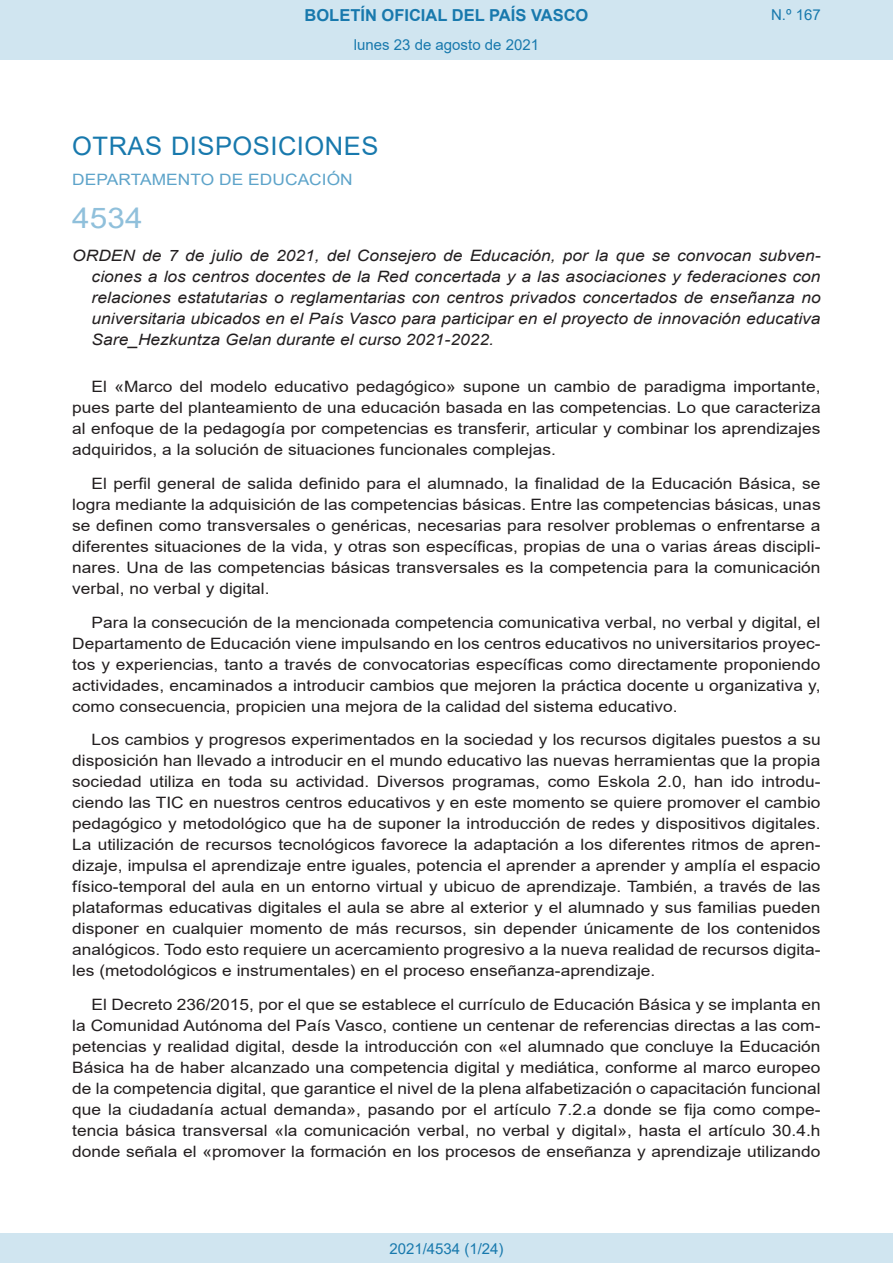
<style>
.page{position:relative;width:893px;height:1263px;background:#fff}
.page>*{position:absolute;margin:0;border:0;box-sizing:border-box;transform-origin:0 0}
.BOPVOrden{font:28.5px "Arial";color:#90c0db;scale:1.11 1}
.BOPVSeccion{font:25.5px "Arial";letter-spacing:.02em;color:#1879ad}
.t1{font:700 16.5px "Arial";color:#1879ad}
.BOPVDetalle{font:15.6px/21px "Arial";color:#231f20;text-align:justify;scale:1.11 1}
.BOPVTitulo{font:italic 15.6px/21px "Arial";color:#231f20;text-align:justify;scale:1.11 1}
.BOPVOrganismo{font:15.6px "Arial";letter-spacing:.005em;color:#5ea4ca;scale:1.11 1}
.Paginacion_Centro{font:15px "Arial";color:#1879ad}
</style>
<div class="page">
<div style="left:0;top:0;width:893px;height:60px;background:#d0e5f0"></div>
<div style="left:0;top:1233px;width:893px;height:30px;background:#d0e5f0"></div>
<p class="t1" style="left:305px;top:3px;width:285px">BOLETÍN OFICIAL DEL PAÍS VASCO</p>
<p class="Paginacion_Centro" style="left:354px;top:35px;width:187px">lunes 23 de agosto de 2021</p>
<p class="Paginacion_Centro" style="left:771px;top:5px;width:51px">N.º 167</p>
<p class="BOPVSeccion" style="left:72px;top:128px;width:308px">OTRAS DISPOSICIONES</p>
<p class="BOPVOrganismo" style="left:72px;top:169px;width:254px">DEPARTAMENTO DE EDUCACIÓN</p>
<p class="BOPVOrden" style="left:72px;top:198px;width:65px">4534</p>
<p class="BOPVTitulo" style="left:92px;top:246px;width:658px;text-indent:-19px">ORDEN de 7 de julio de 2021, del Consejero de Educación, por la que se convocan subven&shy;ciones a los centros docentes de la Red concertada y a las asociaciones y federaciones con relaciones estatutarias o reglamentarias con centros privados concertados de enseñanza no universitaria ubicados en el País Vasco para participar en el proyecto de innovación educativa Sare_Hezkuntza Gelan durante el curso 2021-2022.</p>
<p class="BOPVDetalle" style="left:72px;top:376px;width:676px;text-indent:19px">El «Marco del modelo educativo pedagógico» supone un cambio de paradigma importante, pues parte del planteamiento de una educación basada en las competencias. Lo que caracteriza al enfoque de la pedagogía por competencias es transferir, articular y combinar los aprendizajes adquiridos, a la solución de situaciones funcionales complejas.</p>
<p class="BOPVDetalle" style="left:72px;top:473px;width:676px;text-indent:19px">El perfil general de salida definido para el alumnado, la finalidad de la Educación Básica, se logra mediante la adquisición de las competencias básicas. Entre las competencias básicas, unas se definen como transversales o genéricas, necesarias para resolver problemas o enfrentarse a diferentes situaciones de la vida, y otras son específicas, propias de una o varias áreas discipli&shy;nares. Una de las competencias básicas transversales es la competencia para la comunicación verbal, no verbal y digital.</p>
<p class="BOPVDetalle" style="left:72px;top:611px;width:676px;text-indent:19px">Para la consecución de la mencionada competencia comunicativa verbal, no verbal y digital, el Departamento de Educación viene impulsando en los centros educativos no universitarios proyec&shy;tos y experiencias, tanto a través de convocatorias específicas como directamente proponiendo actividades, encaminados a introducir cambios que mejoren la práctica docente u organizativa y, como consecuencia, propicien una mejora de la calidad del sistema educativo.</p>
<p class="BOPVDetalle" style="left:72px;top:729px;width:676px;text-indent:19px">Los cambios y progresos experimentados en la sociedad y los recursos digitales puestos a su disposición han llevado a introducir en el mundo educativo las nuevas herramientas que la propia sociedad utiliza en toda su actividad. Diversos programas, como Eskola 2.0, han ido introdu&shy;ciendo las TIC en nuestros centros educativos y en este momento se quiere promover el cambio pedagógico y metodológico que ha de suponer la introducción de redes y dispositivos digitales.<br>La utilización de recursos tecnológicos favorece la adaptación a los diferentes ritmos de apren&shy;dizaje, impulsa el aprendizaje entre iguales, potencia el aprender a aprender y amplía el espacio físico-temporal del aula en un entorno virtual y ubicuo de aprendizaje. También, a través de las plataformas educativas digitales el aula se abre al exterior y el alumnado y sus familias pueden disponer en cualquier momento de más recursos, sin depender únicamente de los contenidos analógicos. Todo esto requiere un acercamiento progresivo a la nueva realidad de recursos digita&shy;les (metodológicos e instrumentales) en el proceso enseñanza-aprendizaje.</p>
<p class="BOPVDetalle" style="left:72px;top:994px;width:676px;text-indent:19px">El Decreto 236/2015, por el que se establece el currículo de Educación Básica y se implanta en la Comunidad Autónoma del País Vasco, contiene un centenar de referencias directas a las com&shy;petencias y realidad digital, desde la introducción con «el alumnado que concluye la Educación Básica ha de haber alcanzado una competencia digital y mediática, conforme al marco europeo de la competencia digital, que garantice el nivel de la plena alfabetización o capacitación funcional que la ciudadanía actual demanda», pasando por el artículo 7.2.a donde se fija como compe&shy;tencia básica transversal «la comunicación verbal, no verbal y digital», hasta el artículo 30.4.h donde señala el «promover la formación en los procesos de enseñanza y aprendizaje utilizando</p>
<p class="Paginacion_Centro" style="left:389px;top:1238px;width:116px">2021/4534 (1/24)</p>
</div>
